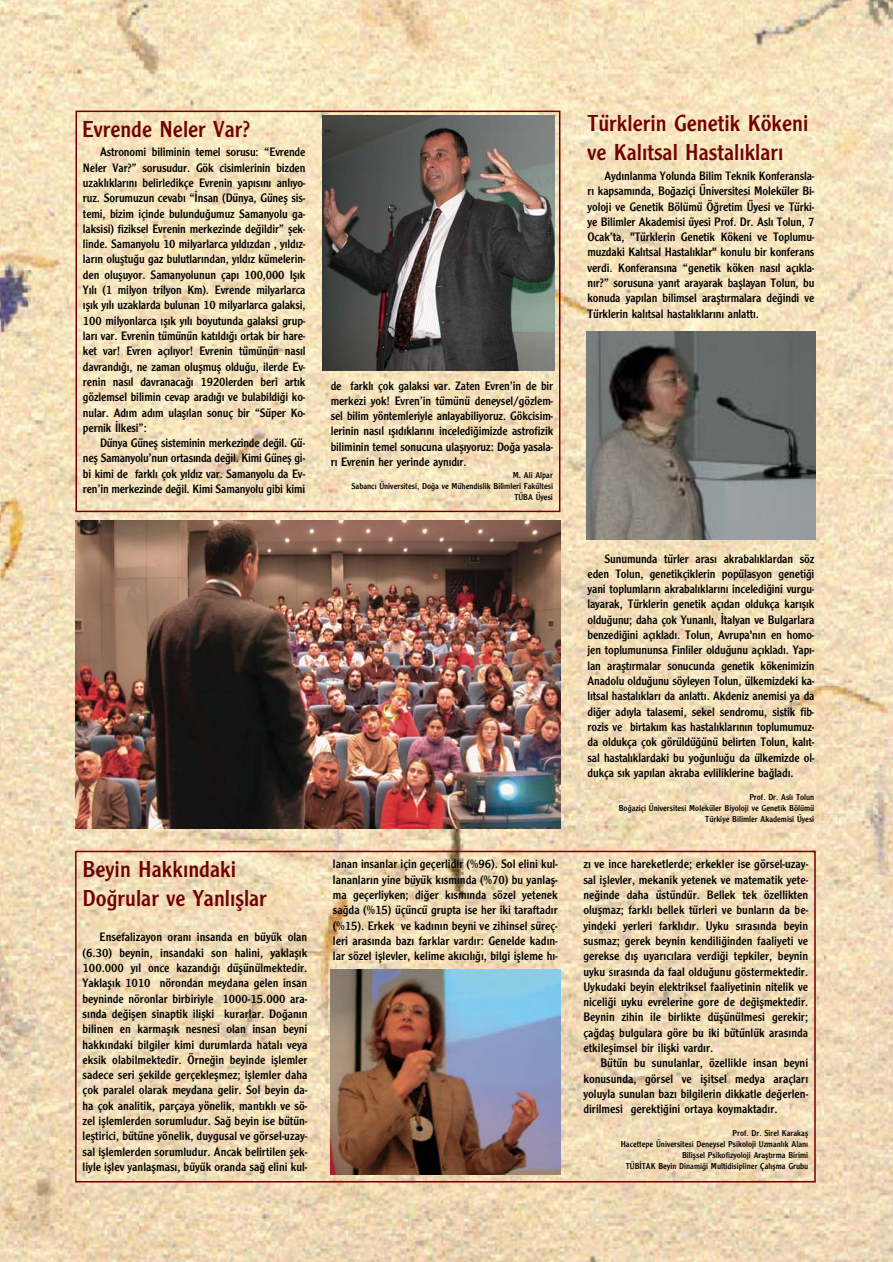
<style>
.page{position:relative;width:893px;height:1262px;background:#fff}
.page>*{position:absolute;margin:0;border:0;box-sizing:border-box;transform-origin:0 0}
.t1{font:24px/28.8px "Clearface Gothic";color:#710000}
.t2{font:12.75px/15.3px "Clearface Gothic";letter-spacing:-.01em;color:#000;text-align:justify}
.t3{font:9px/10.8px "Clearface Gothic";color:#000;text-align:right}
</style>
<div class="page">
<img style="left:0;top:0;width:892px;height:1262px">
<div style="left:75px;top:111px;width:485px;height:401px;border:2px solid #710000"></div>
<div style="left:75px;top:850px;width:740px;height:332px;border:2px solid #710000"></div>
<img style="left:75px;top:520px;width:485px;height:309px">
<img style="left:322px;top:116px;width:232px;height:255px">
<img style="left:586px;top:332px;width:229px;height:207px">
<img style="left:331px;top:969px;width:229px;height:205px">
<h1 class="t1" style="left:82px;top:117px;width:170px">Evrende Neler Var?</h1>
<p class="t2" style="left:83px;top:146px;width:224px;text-indent:17px">Astronomi biliminin temel sorusu: “Evrende Neler Var?” sorusudur. Gök cisimlerinin bizden uzakl›klar›n› belirledikçe Evrenin yap›s›n› anl›yo&shy;ruz. Sorumuzun cevab› “‹nsan (Dünya, Günefl sis&shy;temi, bizim içinde bulundu¤umuz Samanyolu ga&shy;laksisi) fiziksel Evrenin merkezinde de¤ildir” flek&shy;linde. Samanyolu 10 milyarlarca y›ld›zdan , y›ld›z&shy;lar›n olufltu¤u gaz bulutlar›ndan, y›ld›z kümelerin&shy;den olufluyor. Samanyolunun çap› 100,000 Ifl›k Y›l› (1 milyon trilyon Km). Evrende milyarlarca ›fl›k y›l› uzaklarda bulunan 10 milyarlarca galaksi, 100 milyonlarca ›fl›k y›l› boyutunda galaksi grup&shy;lar› var. Evrenin tümünün kat›ld›¤› ortak bir hare&shy;ket var! Evren aç›l›yor! Evrenin tümünün nas›l davrand›¤›, ne zaman oluflmufl oldu¤u, ilerde Ev&shy;renin nas›l davranaca¤› 1920lerden beri art›k gözlemsel bilimin cevap arad›¤› ve bulabildi¤i ko&shy;nular. Ad›m ad›m ulafl›lan sonuç bir “Süper Ko&shy;pernik ‹lkesi”:</p>
<p class="t2" style="left:83px;top:436px;width:224px;text-indent:17px">Dünya Günefl sisteminin merkezinde de¤il. Gü&shy;nefl Samanyolu’nun ortas›nda de¤il. Kimi Günefl gi&shy;bi kimi de farkl› çok y›ld›z var. Samanyolu da Ev&shy;ren’in merkezinde de¤il. Kimi Samanyolu gibi kimi</p>
<h1 class="t1" style="left:83px;top:857px;width:186px">Beyin Hakk›ndaki<br>Do¤rular ve Yanl›fllar</h1>
<p class="t2" style="left:83px;top:930px;width:226px;text-indent:17px">Ensefalizayon oran› insanda en büyük olan (6.30) beynin, insandaki son halini, yaklafl›k 100.000 y›l once kazand›¤› düflünülmektedir.<br>Yaklafl›k 1010 nörondan meydana gelen insan beyninde nöronlar birbiriyle 1000-15.000 ara&shy;s›nda de¤iflen sinaptik iliflki kurarlar. Do¤an›n bilinen en karmafl›k nesnesi olan insan beyni hakk›ndaki bilgiler kimi durumlarda hatal› veya eksik olabilmektedir. Örne¤in beyinde ifllemler sadece seri flekilde gerçekleflmez; ifllemler daha çok paralel olarak meydana gelir. Sol beyin da&shy;ha çok analitik, parçaya yönelik, mant›kl› ve sö&shy;zel ifllemlerden sorumludur. Sa¤ beyin ise bütün&shy;lefltirici, bütüne yönelik, duygusal ve görsel-uzay&shy;sal ifllemlerden sorumludur. Ancak belirtilen flek&shy;liyle ifllev yanlaflmas›, büyük oranda sa¤ elini kul-</p>
<p class="t2" style="left:331px;top:379px;width:224px">de farkl› çok galaksi var. Zaten Evren’in de bir merkezi yok! Evren’in tümünü deneysel/gözlem&shy;sel bilim yöntemleriyle anlayabiliyoruz. Gökcisim&shy;lerinin nas›l ›fl›d›klar›n› inceledi¤imizde astrofizik biliminin temel sonucuna ulafl›yoruz: Do¤a yasala&shy;r› Evrenin her yerinde ayn›d›r.</p>
<p class="t3" style="left:351px;top:471px;width:203px">M. Ali Alpar<br>Sabanc› Üniversitesi, Do¤a ve Mühendislik Bilimleri Fakültesi<br>TÜBA Üyesi</p>
<h1 class="t1" style="left:587px;top:111px;width:222px">Türklerin Genetik Kökeni ve Kal›tsal Hastal›klar›</h1>
<p class="t2" style="left:587px;top:169px;width:228px;text-indent:17px">Ayd›nlanma Yolunda Bilim Teknik Konferansla&shy;r› kapsam›nda, Bo¤aziçi Üniversitesi Moleküler Bi&shy;yoloji ve Genetik Bölümü Ö¤retim Üyesi ve Türki&shy;ye Bilimler Akademisi üyesi Prof. Dr. Asl› Tolun, 7<br>Ocak’ta, "Türklerin Genetik Kökeni ve Toplumu&shy;muzdaki Kal›tsal Hastal›klar" konulu bir konferans verdi. Konferans›na “genetik köken nas›l aç›kla&shy;n›r?” sorusuna yan›t arayarak bafllayan Tolun, bu konuda yap›lan bilimsel araflt›rmalara de¤indi ve Türklerin kal›tsal hastal›klar›n› anlatt›.</p>
<p class="t2" style="left:587px;top:552px;width:228px;text-indent:17px">Sunumunda türler aras› akrabal›klardan söz eden Tolun, genetikçiklerin popülasyon geneti¤i yani toplumlar›n akrabal›klar›n› inceledi¤ini vurgu&shy;layarak, Türklerin genetik aç›dan oldukça kar›fl›k oldu¤unu; daha çok Yunanl›, ‹talyan ve Bulgarlara benzedi¤ini aç›klad›. Tolun, Avrupa'n›n en homo&shy;jen toplumununsa Finliler oldu¤unu aç›klad›. Yap›- lan araflt›rmalar sonucunda genetik kökenimizin Anadolu oldu¤unu söyleyen Tolun, ülkemizdeki ka&shy;l›tsal hastal›klar› da anlatt›. Akdeniz anemisi ya da di¤er ad›yla talasemi, sekel sendromu, sistik fib&shy;rozis ve birtak›m kas hastal›klar›n›n toplumumuz&shy;da oldukça çok görüldü¤ünü belirten Tolun, kal›t&shy;sal hastal›klardaki bu yo¤unlu¤u da ülkemizde ol&shy;dukça s›k yap›lan akraba evliliklerine ba¤lad›.</p>
<p class="t3" style="left:618px;top:792px;width:197px">Prof. Dr. Asl› Tolun<br>Bo¤aziçi Üniversitesi Moleküler Biyoloji ve Genetik Bölümü<br>Türkiye Bilimler Akademisi Üyesi</p>
<p class="t2" style="left:333px;top:857px;width:226px">lanan insanlar için geçerlidir (%96). Sol elini kul&shy;lananlar›n yine büyük k›sm›nda (%70) bu yanlafl&shy;ma geçerliyken; di¤er k›sm›nda sözel yetenek sa¤da (%15) üçüncü grupta ise her iki taraftad›r (%15). Erkek ve kad›n›n beyni ve zihinsel süreç&shy;leri aras›nda baz› farklar vard›r: Genelde kad›n&shy;lar sözel ifllevler, kelime ak›c›l›¤›, bilgi iflleme h›-</p>
<p class="t2" style="left:583px;top:857px;width:226px">z› ve ince hareketlerde; erkekler ise görsel-uzay&shy;sal ifllevler, mekanik yetenek ve matematik yete&shy;ne¤inde daha üstündür. Bellek tek özellikten oluflmaz; farkl› bellek türleri ve bunlar›n da be&shy;yindeki yerleri farkl›d›r. Uyku s›ras›nda beyin susmaz; gerek beynin kendili¤inden faaliyeti ve gerekse d›fl uyar›c›lara verdi¤i tepkiler, beynin uyku s›ras›nda da faal oldu¤unu göstermektedir.<br>Uykudaki beyin elektriksel faaliyetinin nitelik ve niceli¤i uyku evrelerine gore de de¤iflmektedir.<br>Beynin zihin ile birlikte düflünülmesi gerekir; ça¤dafl bulgulara göre bu iki bütünlük aras›nda etkileflimsel bir iliflki vard›r.</p>
<p class="t2" style="left:583px;top:1056px;width:226px;text-indent:17px">Bütün bu sunulanlar, özellikle insan beyni konusunda, görsel ve iflitsel medya araçlar› yoluyla sunulan baz› bilgilerin dikkatle de¤erlen&shy;dirilmesi gerekti¤ini ortaya koymaktad›r.</p>
<p class="t3" style="left:620px;top:1128px;width:189px">Prof. Dr. Sirel Karakafl<br>Hacettepe Üniversitesi Deneysel Psikoloji Uzmanl›k Alan› Biliflsel Psikofizyoloji Araflt›rma Birimi<br>TÜB‹TAK Beyin Dinami¤i Multidisipliner Çal›flma Grubu</p>
</div>
